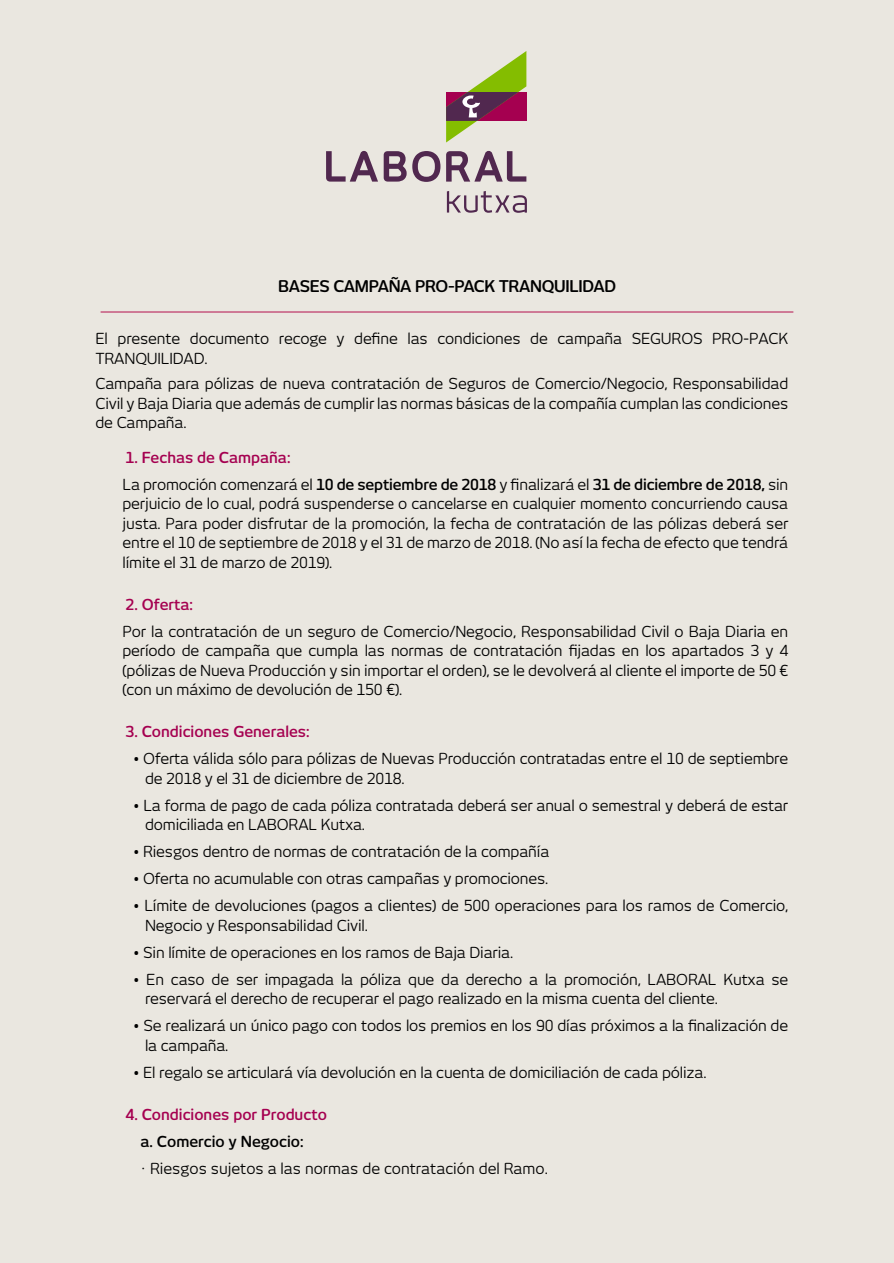
<style>
.page{position:relative;width:894px;height:1263px;background:#fff}
.page>*{position:absolute;margin:0;border:0;box-sizing:border-box;transform-origin:0 0}
.t1{font:600 15.9px "New June";letter-spacing:-.02em;color:#000}
.t2{font:15px/19.5px "New June";letter-spacing:-.01em;color:#000}
.t3{font:600 15px/27px "New June";letter-spacing:-.01em;color:#000}
.t4{font:600 15px "New June";color:#a50050}
.s1{color:#a50050}
.s2{font-weight:400}
</style>
<div class="page">
<div style="left:0;top:0;width:893px;height:1263px;background:#eae7e0"></div>
<hr style="left:100px;top:312px;width:693px;height:1px;background:#b4104d">
<svg style="left:326px;top:151px;width:80px;height:31px"></svg>
<svg style="left:412px;top:151px;width:28px;height:31px"></svg>
<svg style="left:446px;top:151px;width:80px;height:31px"></svg>
<svg style="left:446px;top:191px;width:80px;height:22px"></svg>
<svg style="left:446px;top:51px;width:80px;height:92px"></svg>
<p class="t1" style="left:278px;top:277px;width:339px">BASES CAMPAÑA PRO-PACK TRANQUILIDAD</p>
<p class="t2" style="left:95px;top:329px;width:694px">El presente documento recoge y define las condiciones de campaña SEGUROS PRO-PACK<br>TRANQUILIDAD.</p>
<p class="t2" style="left:95px;top:374px;width:694px;text-align:justify">Campaña para pólizas de nueva contratación de Seguros de Comercio/Negocio, Responsabilidad Civil y Baja Diaria que además de cumplir las normas básicas de la compañía cumplan las condiciones de Campaña.</p>
<p class="t3" style="left:122px;top:444px;width:667px"><span class="s1">1. Fechas de Campaña:<br></span><span class="s2">La promoción comenzará el</span> 10 de septiembre de 2018 <span class="s2">y finalizará el</span> 31 de diciembre de 2018, <span class="s2">sin</span></p>
<p class="t2" style="left:122px;top:494px;width:667px;text-align:justify">perjuicio de lo cual, podrá suspenderse o cancelarse en cualquier momento concurriendo causa justa. Para poder disfrutar de la promoción, la fecha de contratación de las pólizas deberá ser entre el 10 de septiembre de 2018 y el 31 de marzo de 2018. (No así la fecha de efecto que tendrá límite el 31 de marzo de 2019).</p>
<p class="t4" style="left:125px;top:596px;width:69px">2. Oferta:</p>
<p class="t2" style="left:122px;top:622px;width:667px;text-align:justify">Por la contratación de un seguro de Comercio/Negocio, Responsabilidad Civil o Baja Diaria en período de campaña que cumpla las normas de contratación fijadas en los apartados 3 y 4 (pólizas de Nueva Producción y sin importar el orden), se le devolverá al cliente el importe de 50 € (con un máximo de devolución de 150 €).</p>
<p class="t4" style="left:125px;top:723px;width:185px">3. Condiciones Generales:</p>
<p class="t2" style="left:145px;top:749px;width:644px;text-indent:-12px">• Oferta válida sólo para pólizas de Nuevas Producción contratadas entre el 10 de septiembre de 2018 y el 31 de diciembre de 2018.</p>
<p class="t2" style="left:145px;top:796px;width:644px;text-indent:-12px">• La forma de pago de cada póliza contratada deberá ser anual o semestral y deberá de estar domiciliada en LABORAL Kutxa.</p>
<p class="t2" style="left:133px;top:842px;width:417px">• Riesgos dentro de normas de contratación de la compañía</p>
<p class="t2" style="left:133px;top:869px;width:416px">• Oferta no acumulable con otras campañas y promociones.</p>
<p class="t2" style="left:145px;top:896px;width:644px;text-indent:-12px">• Límite de devoluciones (pagos a clientes) de 500 operaciones para los ramos de Comercio,<br>Negocio y Responsabilidad Civil.</p>
<p class="t2" style="left:133px;top:943px;width:381px">• Sin límite de operaciones en los ramos de Baja Diaria.</p>
<p class="t2" style="left:145px;top:970px;width:644px;text-indent:-12px">• En caso de ser impagada la póliza que da derecho a la promoción, LABORAL Kutxa se reservará el derecho de recuperar el pago realizado en la misma cuenta del cliente.</p>
<p class="t2" style="left:145px;top:1016px;width:644px;text-indent:-12px">• Se realizará un único pago con todos los premios en los 90 días próximos a la finalización de la campaña.</p>
<p class="t2" style="left:133px;top:1063px;width:574px">• El regalo se articulará vía devolución en la cuenta de domiciliación de cada póliza.</p>
<p class="t4" style="left:125px;top:1106px;width:203px">4. Condiciones por Producto</p>
<p class="t3" style="left:140px;top:1128px;width:164px">a. Comercio y Negocio:</p>
<p class="t2" style="left:140px;top:1159px;width:408px">· Riesgos sujetos a las normas de contratación del Ramo.</p>
</div>
